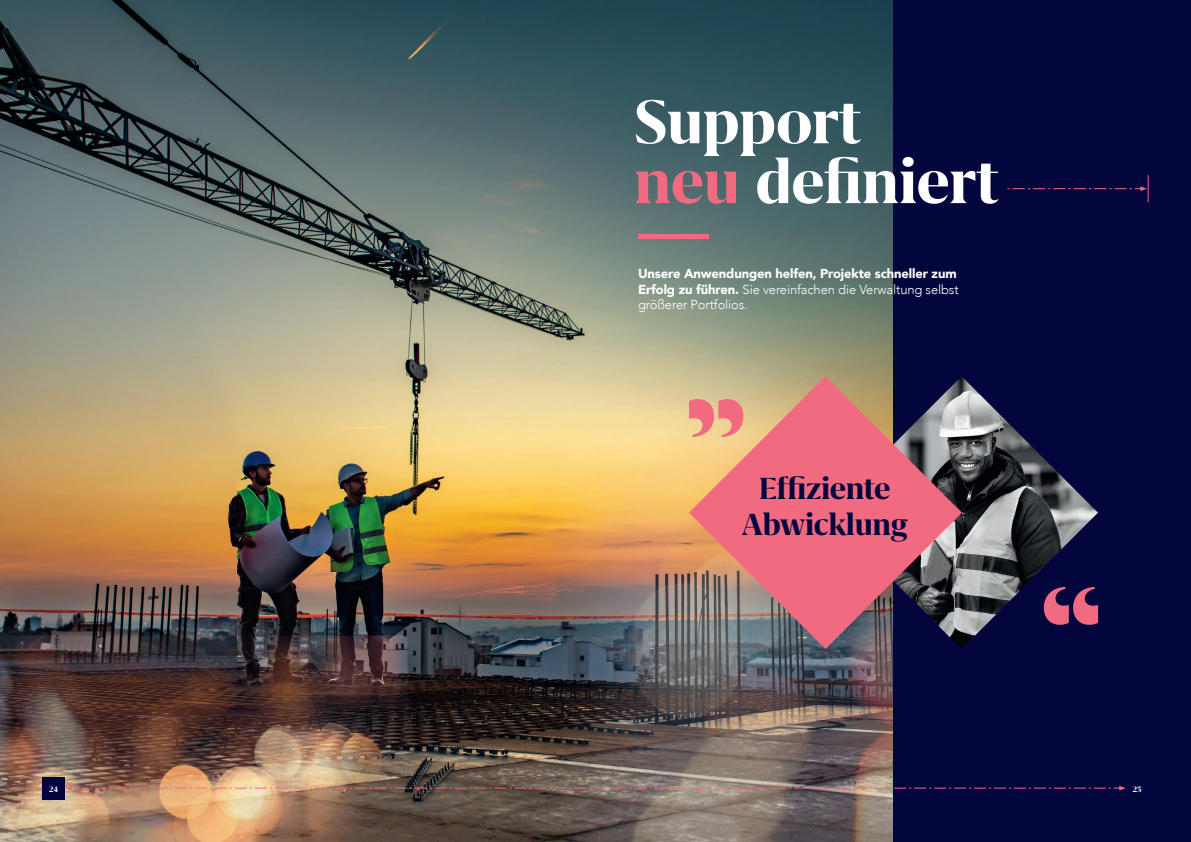
<style>
.page{position:relative;width:1191px;height:842px;background:#fff}
.page>*{position:absolute;margin:0;border:0;box-sizing:border-box;transform-origin:0 0}
.t1{font:700 71.2px/59.8px "Grifo M";letter-spacing:-.01em;color:#fff}
.t2{font:700 35.2px/35.5px "Grifo M";letter-spacing:-.01em;color:#02063d;text-align:center}
.t3{font:900 13px/15.6px "Avenir";letter-spacing:-.01em;color:#fff}
.t4{font:700 9px "Grifo M";color:#fff}
.s1{color:#f16a80}
.s2{font-weight:300}
</style>
<div class="page">
<img style="left:0;top:0;width:893px;height:842px">
<div style="left:893px;top:0;width:298px;height:842px;background:#02063d"></div>
<img style="left:962px;top:377px;width:136px;height:272px">
<svg style="left:689px;top:376px;width:273px;height:273px;fill:#f16a80"></svg>
<hr style="left:638px;top:234px;width:70px;height:4px;background:#f16a80">
<img style="left:65px;top:786px;width:1060px;height:4px">
<div style="left:43px;top:777px;width:22px;height:22px;background:#02063d"></div>
<svg style="left:1007px;top:175px;width:141px;height:27px"></svg>
<svg style="left:1043px;top:587px;width:55px;height:38px"></svg>
<svg style="left:689px;top:399px;width:54px;height:38px"></svg>
<h1 class="t1" style="left:634px;top:91px;width:366px">Support<br><span class="s1">neu</span> definiert</h1>
<p class="t3" style="left:638px;top:265px;width:322px">Unsere Anwendungen helfen, Projekte schneller zum<br>Erfolg zu führen. <span class="s2">Sie vereinfachen die Verwaltung selbst größerer Portfolios.</span></p>
<h2 class="t2" style="left:742px;top:471px;width:167px">Effiziente<br>Abwicklung</h2>
<p class="t4" style="left:49px;top:784px;width:11px">24</p>
<p class="t4" style="left:1132px;top:784px;width:10px">25</p>
</div>
